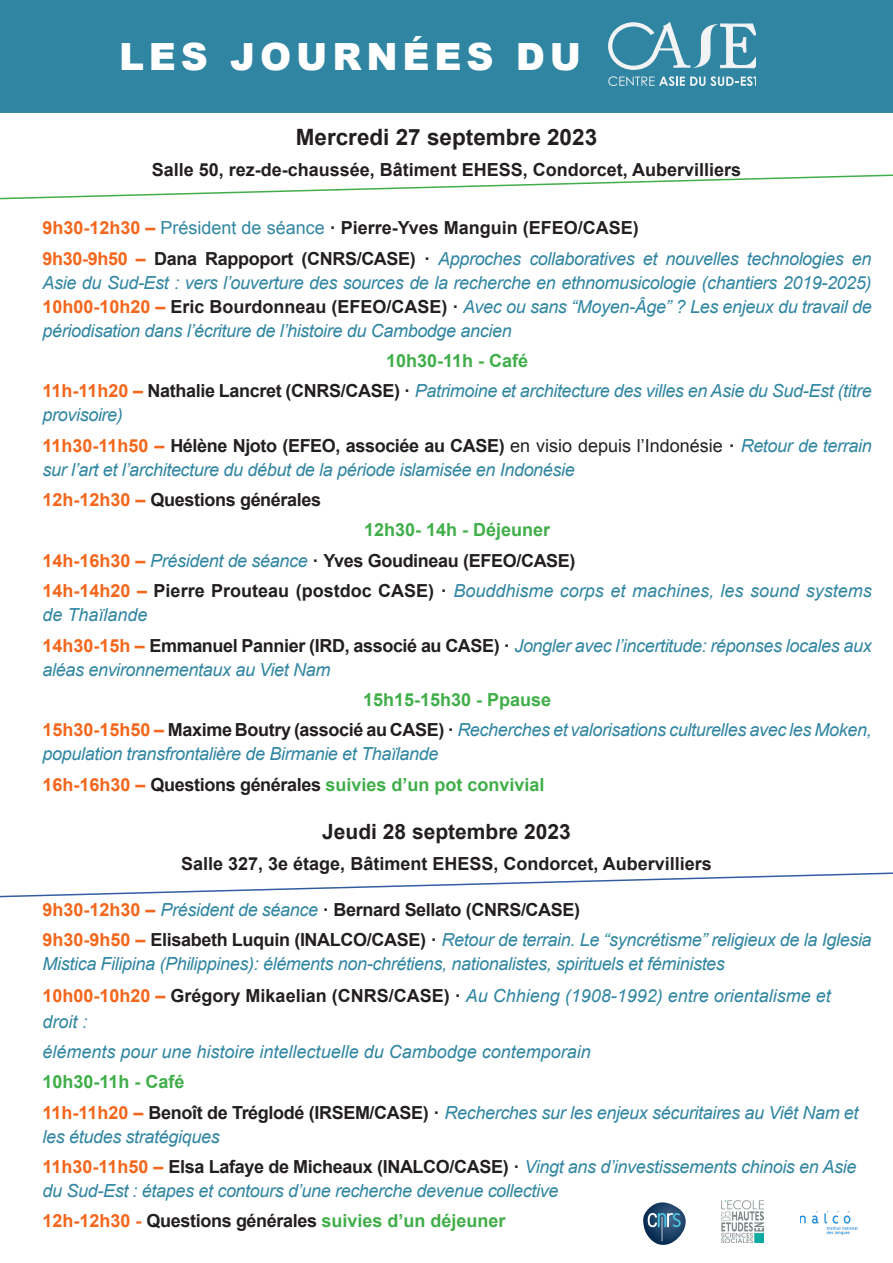
<style>
.page{position:relative;width:893px;height:1263px;background:#fff}
.page>*{position:absolute;margin:0;border:0;box-sizing:border-box;transform-origin:0 0}
.t1{font:900 37.5px "Arial";letter-spacing:.13em;color:#fff}
.t2{font:700 22.5px "Arial";color:#231f20}
.t3{font:700 21px "Arial";color:#231f20}
.t4{font:italic 18px/24px "Arial";letter-spacing:-.02em;color:#3086a2}
.t5{font:italic 18px/25.5px "Arial";color:#3086a2}
.t6{font:700 18px "Arial";color:#231f20}
.t7{font:700 18px "Arial";color:#40ae49}
.t8{font:700 18px "Arial";letter-spacing:-.02em;color:#231f20}
.s1{color:#f4661b}
.s2{font-weight:400;color:#3086a2}
.s3{font-weight:700;font-style:normal;color:#f4661b}
.s4{font-weight:700;font-style:normal;color:#231f20}
.s5{font-style:normal;color:#231f20}
.s6{font-weight:400;font-style:italic;color:#3086a2}
.s7{color:#231f20}
</style>
<div class="page">
<svg style="left:0;top:174px;width:893px;height:26px"></svg>
<svg style="left:0;top:872px;width:893px;height:26px"></svg>
<svg style="left:643px;top:1202px;width:43px;height:43px"></svg>
<img style="left:721px;top:1200px;width:43px;height:43px">
<img style="left:800px;top:1211px;width:58px;height:23px">
<div style="left:0;top:0;width:893px;height:113px;background:#3086a2"></div>
<svg style="left:608px;top:76px;width:148px;height:10px"></svg>
<svg style="left:608px;top:22px;width:148px;height:48px"></svg>
<p class="t1" style="left:119px;top:29px;width:463px">LES JOURNÉES DU</p>
<p class="t2" style="left:296px;top:122px;width:303px">Mercredi 27 septembre 2023</p>
<p class="t6" style="left:152px;top:158px;width:591px">Salle 50, rez-de-chaussée, Bâtiment EHESS, Condorcet, Aubervilliers</p>
<p class="t6" style="left:43px;top:216px;width:598px"><span class="s1">9h30-12h30 –</span> <span class="s2">Président de séance</span> · Pierre-Yves Manguin (EFEO/CASE)</p>
<p class="t4" style="left:43px;top:246px;width:831px;text-align:justify"><span class="s3">9h30-9h50 –</span> <span class="s4">Dana Rappoport (CNRS/CASE) ·</span> Approches collaboratives et nouvelles technologies en Asie du Sud-Est : vers l’ouverture des sources de la recherche en ethnomusicologie (chantiers 2019-2025)<br><span class="s3">10h00-10h20 –</span> <span class="s4">Eric Bourdonneau (EFEO/CASE) ·</span> Avec ou sans “Moyen-Âge” ? Les enjeux du travail de périodisation dans l’écriture de l’histoire du Cambodge ancien</p>
<p class="t7" style="left:386px;top:349px;width:144px">10h30-11h - Café</p>
<p class="t4" style="left:43px;top:379px;width:831px"><span class="s3">11h-11h20 –</span> <span class="s4">Nathalie Lancret (CNRS/CASE) ·</span> Patrimoine et architecture des villes en Asie du Sud-Est (titre provisoire)</p>
<p class="t4" style="left:43px;top:434px;width:831px"><span class="s3">11h30-11h50 –</span> <span class="s4">Hélène Njoto (EFEO, associée au CASE)</span> <span class="s5">en visio depuis l’Indonésie</span> <span class="s4">·</span> Retour de terrain sur l’art et l’architecture du début de la période islamisée en Indonésie</p>
<p class="t8" style="left:43px;top:488px;width:280px"><span class="s1">12h-12h30 –</span> Questions générales</p>
<p class="t7" style="left:364px;top:518px;width:188px">12h30- 14h - Déjeuner</p>
<p class="t8" style="left:43px;top:549px;width:535px"><span class="s1">14h-16h30 –</span> <span class="s6">Président de séance</span> · Yves Goudineau (EFEO/CASE)</p>
<p class="t5" style="left:43px;top:579px;width:831px;line-height:24px"><span class="s3">14h-14h20 –</span> <span class="s4">Pierre Prouteau (postdoc CASE) ·</span> Bouddhisme corps et machines, les sound systems de Thaïlande</p>
<p class="t4" style="left:43px;top:633px;width:831px"><span class="s3">14h30-15h –</span> <span class="s4">Emmanuel Pannier (IRD, associé au CASE) ·</span> Jongler avec l’incertitude: réponses locales aux aléas environnementaux au Viet Nam</p>
<p class="t7" style="left:363px;top:688px;width:190px">15h15-15h30 - Ppause</p>
<p class="t4" style="left:43px;top:718px;width:831px"><span class="s3">15h30-15h50 –</span> <span class="s4">Maxime Boutry (associé au CASE) ·</span> Recherches et valorisations culturelles avec les Moken, population transfrontalière de Birmanie et Thaïlande</p>
<p class="t7" style="left:43px;top:773px;width:503px"><span class="s1">16h-16h30 –</span> <span class="s7">Questions générales</span> suivies d’un pot convivial</p>
<p class="t3" style="left:322px;top:817px;width:250px">Jeudi 28 septembre 2023</p>
<p class="t6" style="left:181px;top:852px;width:532px">Salle 327, 3e étage, Bâtiment EHESS, Condorcet, Aubervilliers</p>
<p class="t8" style="left:43px;top:898px;width:539px"><span class="s1">9h30-12h30 –</span> <span class="s6">Président de séance</span> · Bernard Sellato (CNRS/CASE)</p>
<p class="t4" style="left:43px;top:928px;width:831px"><span class="s3">9h30-9h50 –</span> <span class="s4">Elisabeth Luquin (INALCO/CASE) ·</span> Retour de terrain. Le “syncrétisme” religieux de la Iglesia<br>Mistica Filipina (Philippines): éléments non-chrétiens, nationalistes, spirituels et féministes</p>
<p class="t5" style="left:43px;top:983px;width:790px"><span class="s3">10h00-10h20 –</span> <span class="s4">Grégory Mikaelian (CNRS/CASE) ·</span> Au Chhieng (1908-1992) entre orientalisme et droit :</p>
<p class="t5" style="left:43px;top:1039px;width:550px">éléments pour une histoire intellectuelle du Cambodge contemporain</p>
<p class="t7" style="left:43px;top:1070px;width:144px">10h30-11h - Café</p>
<p class="t4" style="left:43px;top:1100px;width:818px"><span class="s3">11h-11h20 –</span> <span class="s4">Benoît de Tréglodé (IRSEM/CASE) ·</span> Recherches sur les enjeux sécuritaires au Viêt Nam et les études stratégiques</p>
<p class="t4" style="left:43px;top:1155px;width:815px"><span class="s3">11h30-11h50 –</span> <span class="s4">Elsa Lafaye de Micheaux (INALCO/CASE) ·</span> Vingt ans d’investissements chinois en Asie du Sud-Est : étapes et contours d’une recherche devenue collective</p>
<p class="t7" style="left:43px;top:1209px;width:464px"><span class="s1">12h-12h30 -</span> <span class="s7">Questions générales</span> suivies d’un déjeuner</p>
</div>
